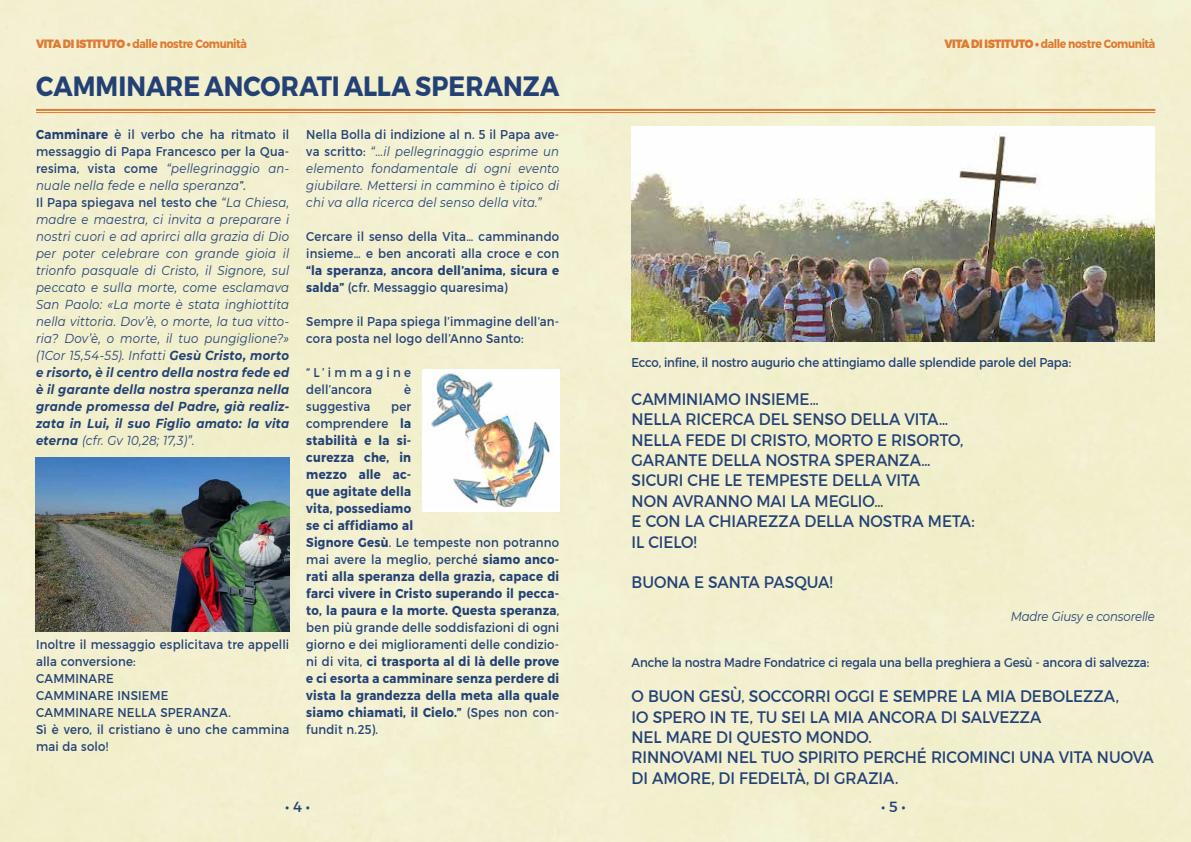
<style>
.page{position:relative;width:1191px;height:842px;background:#f3f0d0}
.page>*{position:absolute;margin:0;border:0;box-sizing:border-box;transform-origin:0 0}
.t1{font:700 27.8px "Montserrat";letter-spacing:.005em;color:#234175;scale:.9 1}
.t2{font:17px/20.4px "Montserrat";letter-spacing:-.005em;color:#234175;scale:.9 1}
.t3{font:15px "Montserrat";color:#234175}
.t4{font:italic 13px/17px "Montserrat";letter-spacing:.015em;color:#234175;scale:.9 1}
.t5{font:700 13px/17px "Montserrat";letter-spacing:.02em;color:#234175;scale:.9 1}
.t6{font:13px/17px "Montserrat";letter-spacing:.015em;color:#234175;scale:.9 1}
.t7{font:13px "Montserrat";letter-spacing:-.01em;color:#234175;scale:.9 1}
.t8{font:13px "Montserrat";letter-spacing:-.015em;color:#234175;scale:.9 1}
.t9{font:italic 13px "Montserrat";letter-spacing:-.015em;color:#234175;scale:.9 1}
.t10{font:700 12px "Montserrat";letter-spacing:-.04em;color:#df7a32;scale:.9 1}
.s1{font-weight:900}
.s2{font-weight:700;font-style:normal}
.s3{font-style:normal}
.s4{font-weight:700}
.s5{font-weight:400}
</style>
<div class="page">
<hr style="left:36px;top:109px;width:1119px;height:2px;background:#df7a32">
<hr style="left:36px;top:112px;width:1119px;height:1px;background:#df7a32">
<img style="left:36px;top:457px;width:253px;height:175px">
<img style="left:631px;top:126px;width:524px;height:216px">
<div style="left:422px;top:370px;width:137px;height:142px;background:#fff"></div>
<img style="left:431px;top:370px;width:122px;height:138px">
<p class="t10" style="left:36px;top:36px;width:236px"><span class="s1">VITA DI ISTITUTO •</span> dalle nostre Comunità</p>
<p class="t10" style="left:944px;top:36px;width:236px"><span class="s1">VITA DI ISTITUTO •</span> dalle nostre Comunità</p>
<h1 class="t1" style="left:36px;top:69px;width:583px">CAMMINARE ANCORATI ALLA SPERANZA</h1>
<p class="t4" style="left:36px;top:125px;width:283px"><span class="s2">Camminare</span> <span class="s3">è il verbo che ha ritmato il messaggio di Papa Francesco per la Qua&shy;resima, vista come</span> “pellegrinaggio an&shy;nuale nella fede e nella speranza<span class="s3">”.<br>Il Papa spiegava nel testo che</span> “La Chiesa, madre e maestra, ci invita a preparare i nostri cuori e ad aprirci alla grazia di Dio per poter celebrare con grande gioia il trionfo pasquale di Cristo, il Signore, sul peccato e sulla morte, come esclamava San Paolo: «La morte è stata inghiottita nella vittoria. Dov’è, o morte, la tua vitto&shy;ria? Dov’è, o morte, il tuo pungiglione?» (1Cor 15,54-55). Infatti <span class="s4">Gesù Cristo, morto e risorto, è il centro della nostra fede ed è il garante della nostra speranza nella grande promessa del Padre, già realiz&shy;zata in Lui, il suo Figlio amato: la vita eterna</span> (cfr. Gv 10,28; 17,3)”.</p>
<p class="t6" style="left:36px;top:636px;width:283px">Inoltre il messaggio esplicitava tre appelli alla conversione:<br>CAMMINARE<br>CAMMINARE INSIEME<br>CAMMINARE NELLA SPERANZA.<br>Sì è vero, il cristiano è uno che cammina mai da solo!</p>
<p class="t4" style="left:306px;top:125px;width:282px;text-align:justify"><span class="s3">Nella Bolla di indizione al n. 5 il Papa ave&shy;va scritto:</span> “…il pellegrinaggio esprime un elemento fondamentale di ogni evento giubilare. Mettersi in cammino è tipico di chi va alla ricerca del senso della vita.”</p>
<p class="t6" style="left:306px;top:228px;width:282px">Cercare il senso della Vita… camminando insieme… e ben ancorati alla croce e con</p>
<p class="t5" style="left:306px;top:262px;width:282px">“la speranza, ancora dell’anima, sicura e salda” <span class="s5">(cfr. Messaggio quaresima)</span></p>
<p class="t6" style="left:306px;top:313px;width:282px">Sempre il Papa spiega l’immagine dell’an&shy;cora posta nel logo dell’Anno Santo:</p>
<p class="t6" style="left:306px;top:364px;width:118px">“L’immagine dell’ancora</p>
<p class="t6" style="left:404px;top:381px;width:9px">è</p>
<p class="t6" style="left:306px;top:398px;width:73px">suggestiva</p>
<p class="t5" style="left:306px;top:398px;width:282px;text-indent:85px"><span class="s5">per<br>comprendere</span> la<br>stabilità e la si-<br>curezza che, in<br>mezzo alle ac-<br>que agitate della<br>vita, possediamo<br>se ci affidiamo al<br>Signore Gesù<span class="s5">. Le tempeste non potranno mai avere la meglio, perché</span> siamo anco&shy;rati alla speranza della grazia, capace di farci vivere in Cristo superando il pecca&shy;to, la paura e la morte. Questa speranza<span class="s5">, ben più grande delle soddisfazioni di ogni giorno e dei miglioramenti delle condizio&shy;ni di vita,</span> ci trasporta al di là delle prove e ci esorta a camminare senza perdere di vista la grandezza della meta alla quale siamo chiamati, il Cielo.” <span class="s5">(Spes non con&shy;fundit n.25).</span></p>
<p class="t8" style="left:631px;top:355px;width:490px">Ecco, infine, il nostro augurio che attingiamo dalle splendide parole del Papa:</p>
<h2 class="t2" style="left:631px;top:389px;width:382px">CAMMINIAMO INSIEME…<br>NELLA RICERCA DEL SENSO DELLA VITA…<br>NELLA FEDE DI CRISTO, MORTO E RISORTO,<br>GARANTE DELLA NOSTRA SPERANZA…<br>SICURI CHE LE TEMPESTE DELLA VITA<br>NON AVRANNO MAI LA MEGLIO…<br>E CON LA CHIAREZZA DELLA NOSTRA META:<br>IL CIELO!</h2>
<h2 class="t2" style="left:631px;top:572px;width:225px">BUONA E SANTA PASQUA!</h2>
<p class="t9" style="left:1010px;top:608px;width:162px">Madre Giusy e consorelle</p>
<p class="t7" style="left:631px;top:655px;width:576px">Anche la nostra Madre Fondatrice ci regala una bella preghiera a Gesù - ancora di salvezza:</p>
<h2 class="t2" style="left:631px;top:686px;width:581px">O BUON GESÙ, SOCCORRI OGGI E SEMPRE LA MIA DEBOLEZZA,<br>IO SPERO IN TE, TU SEI LA MIA ANCORA DI SALVEZZA<br>NEL MARE DI QUESTO MONDO.<br>RINNOVAMI NEL TUO SPIRITO PERCHÉ RICOMINCI UNA VITA NUOVA DI AMORE, DI FEDELTÀ, DI GRAZIA.</h2>
<p class="t3" style="left:285px;top:798px;width:27px">• 4 •</p>
<p class="t3" style="left:881px;top:798px;width:26px">• 5 •</p>
</div>
